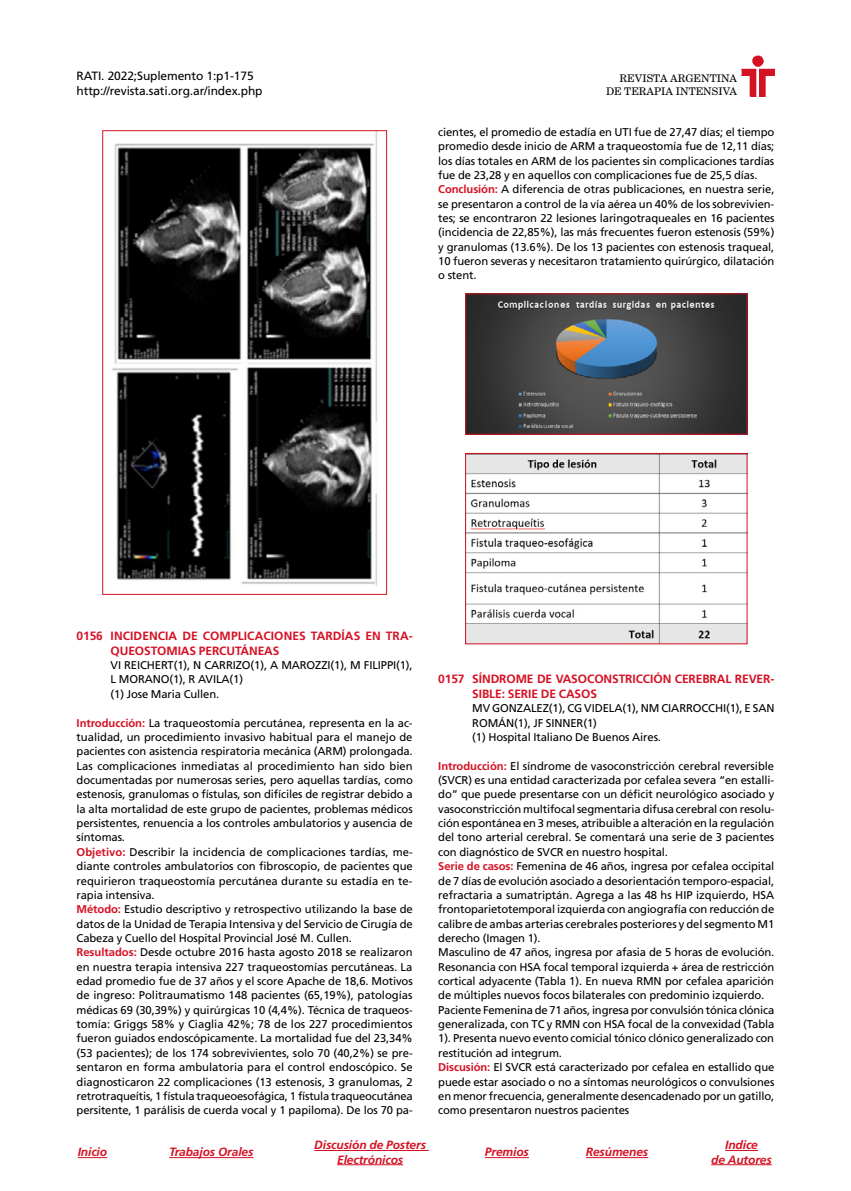
<style>
.page{position:relative;width:851px;height:1191px;background:#fff}
.page>*{position:absolute;margin:0;border:0;box-sizing:border-box;transform-origin:0 0}
.t1{font:700 12px/15.1px "Frutiger LT Std";letter-spacing:-.01em;color:#d51224}
.t2{font:italic 700 12px/14.2px "Frutiger LT Std";letter-spacing:-.01em;color:#d51224;text-align:center}
.t3{font:12px/15px "Frutiger LT Std";letter-spacing:-.01em;color:#000}
.t4{font:11.25px/14.4px "Frutiger LT Std";letter-spacing:-.01em;color:#000}
.t5{font:10.5px/12.8px "New Century Schlbk LT Std";color:#000;text-align:right}
.s1{font-weight:700;color:#d51224}
</style>
<div class="page">
<img style="left:741px;top:55px;width:33px;height:41px">
<hr style="left:314px;top:1150px;width:115px;height:1px;background:#d51224">
<hr style="left:337px;top:1164px;width:66px;height:1px;background:#d51224">
<hr style="left:169px;top:1157px;width:84px;height:1px;background:#d51224">
<hr style="left:725px;top:1150px;width:32px;height:1px;background:#d51224">
<hr style="left:711px;top:1164px;width:60px;height:1px;background:#d51224">
<svg style="left:78px;top:1157px;width:29px;height:1px"></svg>
<hr style="left:585px;top:1157px;width:63px;height:1px;background:#d51224">
<hr style="left:485px;top:1157px;width:44px;height:1px;background:#d51224">
<img style="left:112px;top:132px;width:265px;height:454px">
<div style="left:102px;top:130px;width:285px;height:465px;border:1px solid #d51224"></div>
<img style="left:467px;top:295px;width:278px;height:137px">
<div style="left:465px;top:293px;width:282px;height:141px;border:1px solid #d51224"></div>
<img style="left:467px;top:455px;width:278px;height:187px">
<div style="left:465px;top:453px;width:282px;height:191px;border:1px solid #d51224"></div>
<p class="t3" style="left:77px;top:69px;width:187px">RATI. 2022;Suplemento 1:p1-175 http://revista.sati.org.ar/index.php</p>
<p class="t5" style="left:606px;top:72px;width:133px">REVISTA ARGENTINA<br>DE TERAPIA INTENSIVA</p>
<p class="t4" style="left:438px;top:125px;width:338px">cientes, el promedio de estadía en UTI fue de 27,47 días; el tiempo promedio desde inicio de ARM a traqueostomía fue de 12,11 días; los días totales en ARM de los pacientes sin complicaciones tardías fue de 23,28 y en aquellos con complicaciones fue de 25,5 días.<br><span class="s1">Conclusión:</span> A diferencia de otras publicaciones, en nuestra serie, se presentaron a control de la vía aérea un 40% de los sobrevivien&shy;tes; se encontraron 22 lesiones laringotraqueales en 16 pacientes (incidencia de 22,85%), las más frecuentes fueron estenosis (59%) y granulomas (13.6%). De los 13 pacientes con estenosis traqueal, 10 fueron severas y necesitaron tratamiento quirúrgico, dilatación o stent.</p>
<p class="t1" style="left:111px;top:628px;width:303px;text-indent:-34px">0156 INCIDENCIA DE COMPLICACIONES TARDÍAS EN TRA-<br>QUEOSTOMIAS PERCUTÁNEAS</p>
<p class="t4" style="left:111px;top:658px;width:303px">VI REICHERT(1), N CARRIZO(1), A MAROZZI(1), M FILIPPI(1),<br>L MORANO(1), R AVILA(1)<br>(1) Jose Maria Cullen.</p>
<p class="t4" style="left:77px;top:715px;width:338px"><span class="s1">Introducción:</span> La traqueostomía percutánea, representa en la ac&shy;tualidad, un procedimiento invasivo habitual para el manejo de pacientes con asistencia respiratoria mecánica (ARM) prolongada.<br>Las complicaciones inmediatas al procedimiento han sido bien documentadas por numerosas series, pero aquellas tardías, como estenosis, granulomas o fístulas, son difíciles de registrar debido a la alta mortalidad de este grupo de pacientes, problemas médicos persistentes, renuencia a los controles ambulatorios y ausencia de síntomas.<br><span class="s1">Objetivo:</span> Describir la incidencia de complicaciones tardías, me&shy;diante controles ambulatorios con fibroscopio, de pacientes que requirieron traqueostomía percutánea durante su estadía en te&shy;rapia intensiva.<br><span class="s1">Método:</span> Estudio descriptivo y retrospectivo utilizando la base de datos de la Unidad de Terapia Intensiva y del Servicio de Cirugía de Cabeza y Cuello del Hospital Provincial José M. Cullen.<br><span class="s1">Resultados:</span> Desde octubre 2016 hasta agosto 2018 se realizaron en nuestra terapia intensiva 227 traqueostomías percutáneas. La edad promedio fue de 37 años y el score Apache de 18,6. Motivos de ingreso: Politraumatismo 148 pacientes (65,19%), patologías médicas 69 (30,39%) y quirúrgicas 10 (4,4%). Técnica de traqueos&shy;tomía: Griggs 58% y Ciaglia 42%; 78 de los 227 procedimientos fueron guiados endoscópicamente. La mortalidad fue del 23,34% (53 pacientes); de los 174 sobrevivientes, solo 70 (40,2%) se pre&shy;sentaron en forma ambulatoria para el control endoscópico. Se diagnosticaron 22 complicaciones (13 estenosis, 3 granulomas, 2 retrotraqueítis, 1 fístula traqueoesofágica, 1 fístula traqueocutánea persitente, 1 parálisis de cuerda vocal y 1 papiloma). De los 70 pa-</p>
<p class="t1" style="left:472px;top:671px;width:303px;text-indent:-34px">0157 SÍNDROME DE VASOCONSTRICCIÓN CEREBRAL REVER-<br>SIBLE: SERIE DE CASOS</p>
<p class="t4" style="left:472px;top:701px;width:303px">MV GONZALEZ(1), CG VIDELA(1), NM CIARROCCHI(1), E SAN<br>ROMÁN(1), JF SINNER(1)<br>(1) Hospital Italiano De Buenos Aires.</p>
<p class="t4" style="left:438px;top:758px;width:338px"><span class="s1">Introducción:</span> El síndrome de vasoconstricción cerebral reversible (SVCR) es una entidad caracterizada por cefalea severa “en estalli&shy;do” que puede presentarse con un déficit neurológico asociado y vasoconstricción multifocal segmentaria difusa cerebral con resolu&shy;ción espontánea en 3 meses, atribuible a alteración en la regulación del tono arterial cerebral. Se comentará una serie de 3 pacientes con diagnóstico de SVCR en nuestro hospital.<br><span class="s1">Serie de casos:</span> Femenina de 46 años, ingresa por cefalea occipital de 7 días de evolución asociado a desorientación temporo-espacial, refractaria a sumatriptán. Agrega a las 48 hs HIP izquierdo, HSA frontoparietotemporal izquierda con angiografía con reducción de calibre de ambas arterias cerebrales posteriores y del segmento M1 derecho (Imagen 1).<br>Masculino de 47 años, ingresa por afasia de 5 horas de evolución.<br>Resonancia con HSA focal temporal izquierda + área de restricción cortical adyacente (Tabla 1). En nueva RMN por cefalea aparición de múltiples nuevos focos bilaterales con predominio izquierdo.<br>Paciente Femenina de 71 años, ingresa por convulsión tónica clónica generalizada, con TC y RMN con HSA focal de la convexidad (Tabla 1). Presenta nuevo evento comicial tónico clónico generalizado con restitución ad integrum.<br><span class="s1">Discusión:</span> El SVCR está caracterizado por cefalea en estallido que puede estar asociado o no a síntomas neurológicos o convulsiones en menor frecuencia, generalmente desencadenado por un gatillo, como presentaron nuestros pacientes</p>
<p class="t2" style="left:169px;top:1145px;width:86px">Trabajos Orales</p>
<p class="t2" style="left:711px;top:1138px;width:62px">Indice<br>de Autores</p>
<p class="t2" style="left:314px;top:1138px;width:113px">Discusión de Posters<br>Electrónicos</p>
<p class="t2" style="left:78px;top:1145px;width:31px">Inicio</p>
<p class="t2" style="left:485px;top:1145px;width:45px">Premios</p>
<p class="t2" style="left:585px;top:1145px;width:64px">Resúmenes</p>
</div>
